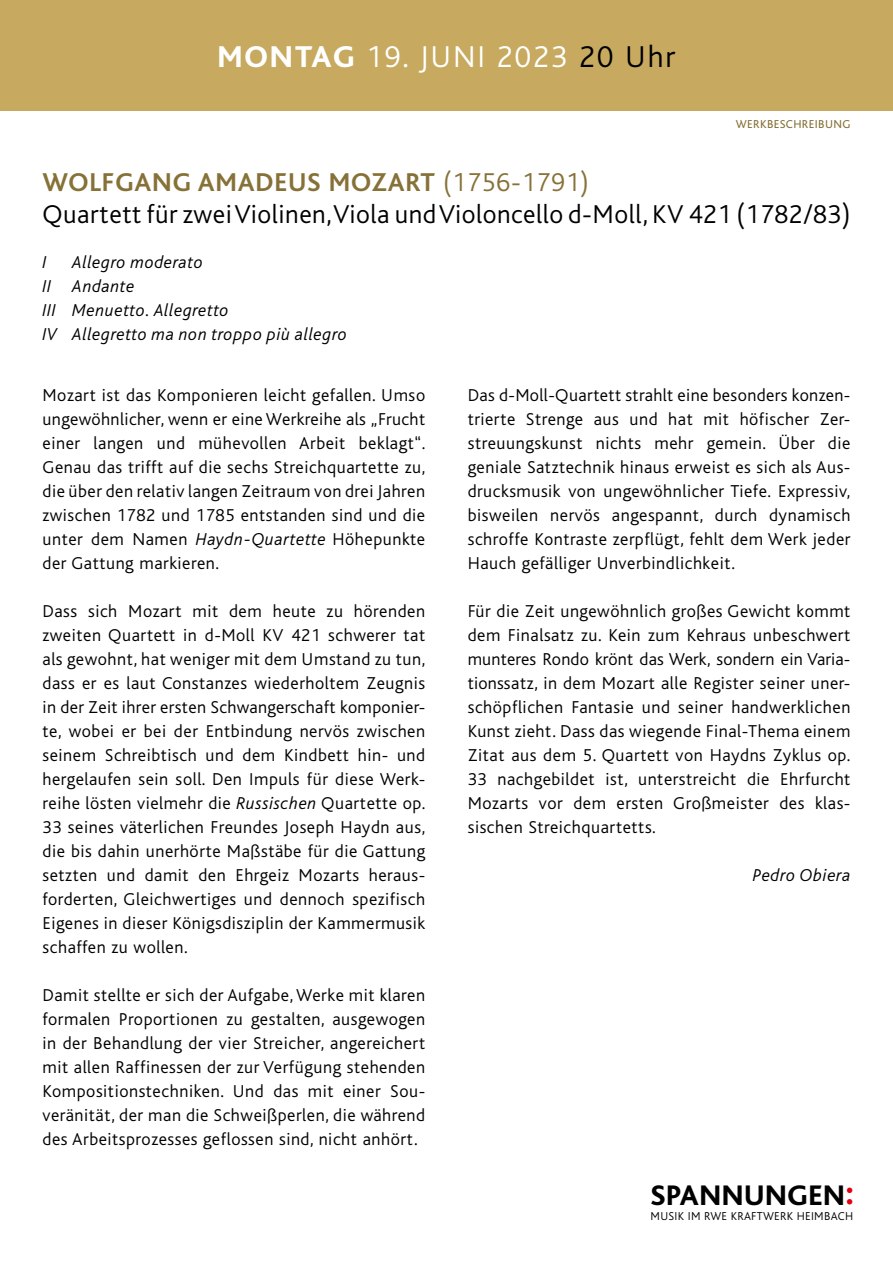
<style>
.page{position:relative;width:893px;height:1263px;background:#fff}
.page>*{position:absolute;margin:0;border:0;box-sizing:border-box;transform-origin:0 0}
.t1{font:300 31.5px "Bliss";letter-spacing:.06em;color:#fff}
.t2{font:800 29.7px "Bliss";letter-spacing:.02em;color:#000}
.t3{font:300 27px/32.4px "Bliss";letter-spacing:.02em;color:#000}
.t4{font:300 18px/24px "Bliss";letter-spacing:.03em;color:#000;text-align:justify}
.t5{font:italic 300 18px/24px "Bliss";letter-spacing:.03em;color:#000}
.t6{font:300 12px "Bliss";letter-spacing:.025em;color:#000}
.t7{font:12px "Bliss";letter-spacing:.03em;color:#867137}
.s1{font-weight:800}
.s2{color:#000}
.s3{font-weight:700;color:#867137}
.s4{color:#867137}
.s5{font-style:italic}
.s6{font-size:35.85px;color:#e3000f}
</style>
<div class="page">
<div style="left:0;top:0;width:893px;height:111px;background:#c7aa60"></div>
<h1 class="t1" style="left:218px;top:40px;width:459px"><span class="s1">MONTAG</span> 19. JUNI 2023 <span class="s2">20 Uhr</span></h1>
<p class="t7" style="left:736px;top:117px;width:116px">WERKBESCHREIBUNG</p>
<h3 class="t3" style="left:43px;top:166px;width:809px"><span class="s3">WOLFGANG AMADEUS MOZART</span> <span class="s4">(1756-1791)<br></span>Quartett für zwei Violinen, Viola und Violoncello d-Moll, KV 421 (1782/83)</h3>
<p class="t5" style="left:43px;top:250px;width:6px">I</p>
<p class="t5" style="left:43px;top:250px;width:306px;text-indent:30px">Allegro moderato<br>II Andante<br>III Menuetto. Allegretto<br>IV Allegretto ma non troppo più allegro</p>
<p class="t4" style="left:43px;top:383px;width:384px">Mozart ist das Komponieren leicht gefallen. Umso ungewöhnlicher, wenn er eine Werkreihe als „Frucht einer langen und mühevollen Arbeit beklagt“.<br>Genau das trifft auf die sechs Streichquartette zu, die über den relativ langen Zeitraum von drei Jahren zwischen 1782 und 1785 entstanden sind und die unter dem Namen <span class="s5">Haydn-Quartette</span> Höhepunkte der Gattung markieren.</p>
<p class="t4" style="left:43px;top:599px;width:384px">Dass sich Mozart mit dem heute zu hörenden zweiten Quartett in d-Moll KV 421 schwerer tat als gewohnt, hat weniger mit dem Umstand zu tun, dass er es laut Constanzes wiederholtem Zeugnis in der Zeit ihrer ersten Schwangerschaft komponier&shy;te, wobei er bei der Entbindung nervös zwischen seinem Schreibtisch und dem Kindbett hin- und hergelaufen sein soll. Den Impuls für diese Werk&shy;reihe lösten vielmehr die <span class="s5">Russischen</span> Quartette op.<br>33 seines väterlichen Freundes Joseph Haydn aus, die bis dahin unerhörte Maßstäbe für die Gattung setzten und damit den Ehrgeiz Mozarts heraus&shy;forderten, Gleichwertiges und dennoch spezifisch Eigenes in dieser Königsdisziplin der Kammermusik schaffen zu wollen.</p>
<p class="t4" style="left:43px;top:983px;width:384px">Damit stellte er sich der Aufgabe, Werke mit klaren formalen Proportionen zu gestalten, ausgewogen in der Behandlung der vier Streicher, angereichert mit allen Raffinessen der zur Verfügung stehenden Kompositionstechniken. Und das mit einer Sou&shy;veränität, der man die Schweißperlen, die während des Arbeitsprozesses geflossen sind, nicht anhört.</p>
<p class="t4" style="left:468px;top:383px;width:384px">Das d-Moll-Quartett strahlt eine besonders konzen&shy;trierte Strenge aus und hat mit höfischer Zer&shy;streuungskunst nichts mehr gemein. Über die geniale Satztechnik hinaus erweist es sich als Aus&shy;drucksmusik von ungewöhnlicher Tiefe. Expressiv, bisweilen nervös angespannt, durch dynamisch schroffe Kontraste zerpflügt, fehlt dem Werk jeder Hauch gefälliger Unverbindlichkeit.</p>
<p class="t4" style="left:468px;top:599px;width:384px">Für die Zeit ungewöhnlich großes Gewicht kommt dem Finalsatz zu. Kein zum Kehraus unbeschwert munteres Rondo krönt das Werk, sondern ein Varia&shy;tionssatz, in dem Mozart alle Register seiner uner&shy;schöpflichen Fantasie und seiner handwerklichen Kunst zieht. Dass das wiegende Final-Thema einem Zitat aus dem 5. Quartett von Haydns Zyklus op.<br>33 nachgebildet ist, unterstreicht die Ehrfurcht Mozarts vor dem ersten Großmeister des klas&shy;sischen Streichquartetts.</p>
<p class="t5" style="left:753px;top:863px;width:99px">Pedro Obiera</p>
<h2 class="t2" style="left:651px;top:1180px;width:205px">SPANNUNGEN<span class="s6">:</span></h2>
<p class="t6" style="left:651px;top:1209px;width:204px">MUSIK IM RWE KRAFTWERK HEIMBACH</p>
</div>
